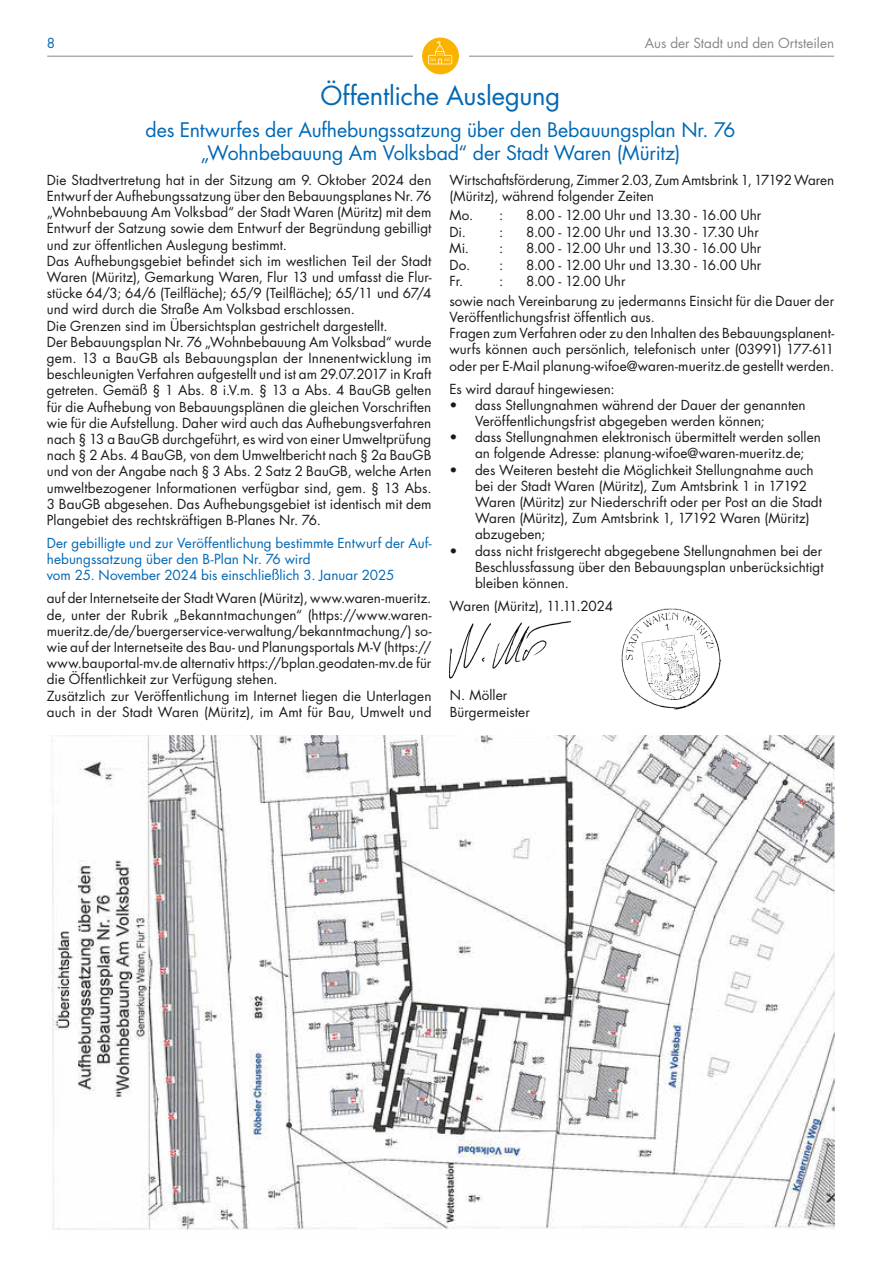
<style>
.page{position:relative;width:881px;height:1263px;background:#fff}
.page>*{position:absolute;margin:0;border:0;box-sizing:border-box;transform-origin:0 0}
.t1{font:25.5px "Futura LT";letter-spacing:-.01em;color:#0068b4}
.t2{font:19.5px/23.4px "Futura LT";letter-spacing:-.005em;color:#0068b4;text-align:center}
.t3{font:13.5px/16.2px "Futura LT";letter-spacing:.005em;color:#1a1a18}
.t4{font:13.5px/16.2px "Futura LT";letter-spacing:.005em;color:#0068b4}
.t5{font:13.5px "Futura LT";color:#868786}
</style>
<div class="page">
<hr style="left:47px;top:56px;width:786px;height:1px;background:#868786">
<div style="left:413px;top:47px;width:55px;height:18px;background:#fff"></div>
<div style="left:422px;top:38px;width:36px;height:36px;background:#fab400;border-radius:50%"></div>
<svg style="left:428px;top:41px;width:24px;height:23px"></svg>
<img style="left:51px;top:736px;width:782px;height:494px">
<img style="left:449px;top:621px;width:121px;height:58px">
<img style="left:621px;top:609px;width:100px;height:101px">
<p class="t4" style="left:47px;top:35px;width:10px">8</p>
<p class="t5" style="left:644px;top:34px;width:191px">Aus der Stadt und den Ortsteilen</p>
<h1 class="t1" style="left:320px;top:79px;width:241px">Öffentliche Auslegung</h1>
<h2 class="t2" style="left:145px;top:118px;width:591px">des Entwurfes der Aufhebungssatzung über den Bebauungsplan Nr. 76 „Wohnbebauung Am Volksbad“ der Stadt Waren (Müritz)</h2>
<p class="t3" style="left:47px;top:172px;width:386px">Die Stadtvertretung hat in der Sitzung am 9. Oktober 2024 den Entwurf der Aufhebungssatzung über den Bebauungsplanes Nr. 76 „Wohnbebauung Am Volksbad“ der Stadt Waren (Müritz) mit dem Entwurf der Satzung sowie dem Entwurf der Begründung gebilligt und zur öffentlichen Auslegung bestimmt.<br>Das Aufhebungsgebiet befindet sich im westlichen Teil der Stadt Waren (Müritz), Gemarkung Waren, Flur 13 und umfasst die Flur&shy;stücke 64/3; 64/6 (Teilfläche); 65/9 (Teilfläche); 65/11 und 67/4 und wird durch die Straße Am Volksbad erschlossen.<br>Die Grenzen sind im Übersichtsplan gestrichelt dargestellt.<br>Der Bebauungsplan Nr. 76 „Wohnbebauung Am Volksbad“ wurde gem. 13 a BauGB als Bebauungsplan der Innenentwicklung im beschleunigten Verfahren aufgestellt und ist am 29.07.2017 in Kraft getreten. Gemäß § 1 Abs. 8 i.V.m. § 13 a Abs. 4 BauGB gelten für die Aufhebung von Bebauungsplänen die gleichen Vorschriften wie für die Aufstellung. Daher wird auch das Aufhebungsverfahren nach § 13 a BauGB durchgeführt, es wird von einer Umweltprüfung nach § 2 Abs. 4 BauGB, von dem Umweltbericht nach § 2a BauGB und von der Angabe nach § 3 Abs. 2 Satz 2 BauGB, welche Arten umweltbezogener Informationen verfügbar sind, gem. § 13 Abs.<br>3 BauGB abgesehen. Das Aufhebungsgebiet ist identisch mit dem Plangebiet des rechtskräftigen B-Planes Nr. 76.</p>
<p class="t4" style="left:47px;top:535px;width:386px">Der gebilligte und zur Veröffentlichung bestimmte Entwurf der Auf&shy;hebungssatzung über den B-Plan Nr. 76 wird<br>vom 25. November 2024 bis einschließlich 3. Januar 2025</p>
<p class="t3" style="left:47px;top:590px;width:386px">auf der Internetseite der Stadt Waren (Müritz), www.waren-mueritz. de, unter der Rubrik „Bekanntmachungen“ (https://www.waren&shy;mueritz.de/de/buergerservice-verwaltung/bekanntmachung/) so&shy;wie auf der Internetseite des Bau- und Planungsportals M-V (https:// www.bauportal-mv.de alternativ https://bplan.geodaten-mv.de für die Öffentlichkeit zur Verfügung stehen.<br>Zusätzlich zur Veröffentlichung im Internet liegen die Unterlagen auch in der Stadt Waren (Müritz), im Amt für Bau, Umwelt und</p>
<p class="t3" style="left:449px;top:172px;width:386px">Wirtschaftsförderung, Zimmer 2.03, Zum Amtsbrink 1, 17192 Waren (Müritz), während folgender Zeiten</p>
<p class="t3" style="left:449px;top:208px;width:55px">Mo. :</p>
<p class="t3" style="left:526px;top:208px;width:237px">8.00 - 12.00 Uhr und 13.30 - 16.00 Uhr</p>
<p class="t3" style="left:449px;top:224px;width:18px">Di.</p>
<p class="t3" style="left:499px;top:224px;width:6px">:</p>
<p class="t3" style="left:526px;top:224px;width:234px">8.00 - 12.00 Uhr und 13.30 - 17.30 Uhr</p>
<p class="t3" style="left:449px;top:240px;width:55px">Mi. :</p>
<p class="t3" style="left:526px;top:240px;width:237px">8.00 - 12.00 Uhr und 13.30 - 16.00 Uhr</p>
<p class="t3" style="left:449px;top:257px;width:55px">Do. :</p>
<p class="t3" style="left:526px;top:257px;width:237px">8.00 - 12.00 Uhr und 13.30 - 16.00 Uhr</p>
<p class="t3" style="left:449px;top:273px;width:15px">Fr.</p>
<p class="t3" style="left:499px;top:273px;width:6px">:</p>
<p class="t3" style="left:449px;top:272px;width:386px;line-height:19.6px;text-indent:77px">8.00 - 12.00 Uhr<br>sowie nach Vereinbarung zu jedermanns Einsicht für die Dauer der</p>
<p class="t3" style="left:449px;top:309px;width:386px">Veröffentlichungsfrist öffentlich aus.<br>Fragen zum Verfahren oder zu den Inhalten des Bebauungsplanent&shy;wurfs können auch persönlich, telefonisch unter (03991) 177-611 oder per E-Mail planung-wifoe@waren-mueritz.de gestellt werden.</p>
<p class="t3" style="left:449px;top:381px;width:166px">Es wird darauf hingewiesen:</p>
<p class="t3" style="left:475px;top:397px;width:332px;text-indent:-26px">• dass Stellungnahmen während der Dauer der genannten<br>Veröffentlichungsfrist abgegeben werden können;</p>
<p class="t3" style="left:475px;top:429px;width:347px;text-indent:-26px">• dass Stellungnahmen elektronisch übermittelt werden sollen an folgende Adresse: planung-wifoe@waren-mueritz.de;</p>
<p class="t3" style="left:475px;top:462px;width:348px;text-indent:-26px">• des Weiteren besteht die Möglichkeit Stellungnahme auch bei der Stadt Waren (Müritz), Zum Amtsbrink 1 in 17192<br>Waren (Müritz) zur Niederschrift oder per Post an die Stadt Waren (Müritz), Zum Amtsbrink 1, 17192 Waren (Müritz) abzugeben;</p>
<p class="t3" style="left:475px;top:543px;width:350px;text-align:justify;text-indent:-26px">• dass nicht fristgerecht abgegebene Stellungnahmen bei der Beschlussfassung über den Bebauungsplan unberücksichtigt bleiben können.</p>
<p class="t3" style="left:449px;top:598px;width:165px">Waren (Müritz), 11.11.2024</p>
<p class="t3" style="left:449px;top:687px;width:82px">N. Möller<br>Bürgermeister</p>
</div>
